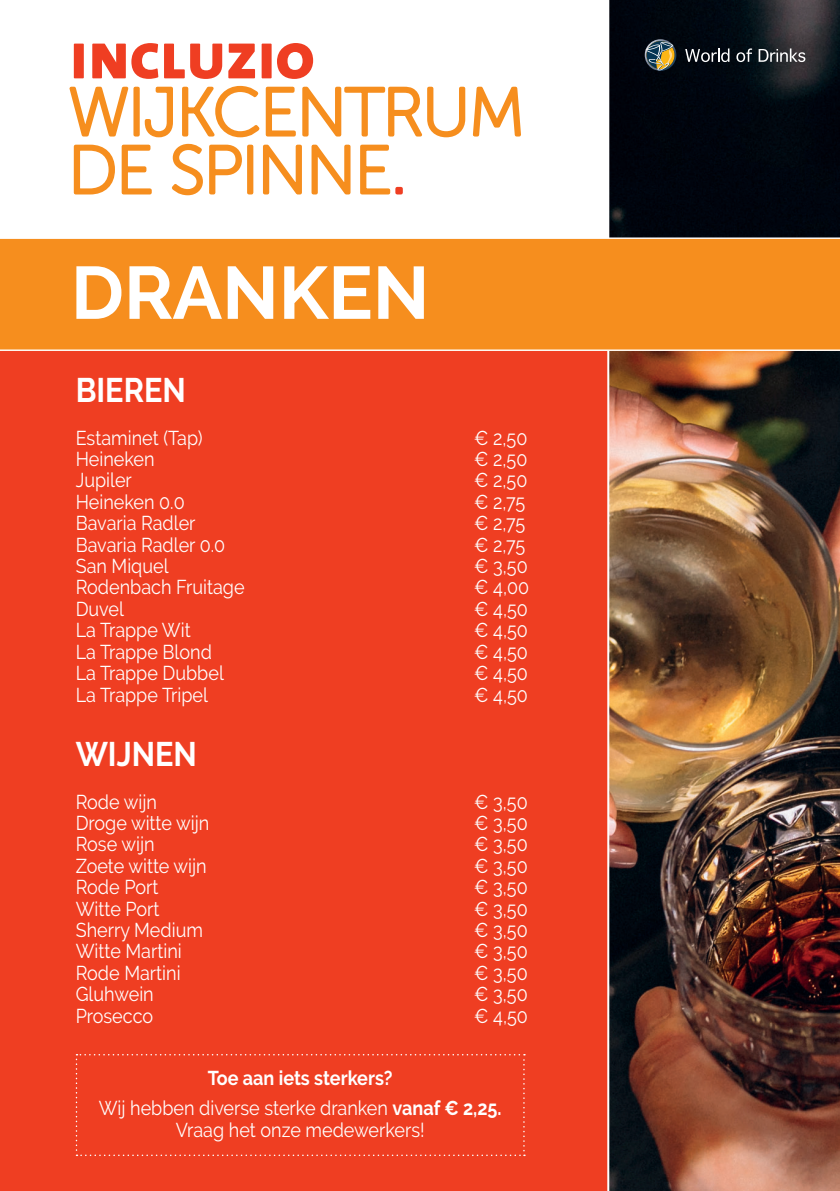
<style>
.page{position:relative;width:840px;height:1191px;background:#fff}
.page>*{position:absolute;margin:0;border:0;box-sizing:border-box;transform-origin:0 0}
.t1{font:700 74px "Raleway";color:#fff}
.t2{font:700 34px "Raleway";color:#fff;scale:.9 1}
.t3{font:20px "Raleway";color:#fff;scale:.9 1}
.t4{font:700 20px/30px "Raleway";color:#fff;text-align:center;scale:.9 1}
.s1{font-weight:400}
</style>
<div class="page">
<div style="left:0;top:326px;width:782px;height:865px;background:#ef3e22"></div>
<svg style="left:69px;top:43px;width:452px;height:153px"></svg>
<img style="left:607px;top:0;width:232px;height:1191px">
<div style="left:0;top:237px;width:839px;height:114px;background:#f68e1e"></div>
<svg style="left:76px;top:1054px;width:448px;height:102px"></svg>
<svg style="left:684px;top:48px;width:45px;height:14px"></svg>
<svg style="left:736px;top:48px;width:15px;height:14px"></svg>
<svg style="left:758px;top:48px;width:46px;height:14px"></svg>
<svg style="left:644px;top:39px;width:33px;height:32px"></svg>
<h1 class="t1" style="left:71px;top:250px;width:360px">DRANKEN</h1>
<h2 class="t2" style="left:76px;top:370px;width:124px">BIEREN</h2>
<p class="t3" style="left:76px;top:426px;width:142px">Estaminet (Tap)</p>
<p class="t3" style="left:474px;top:426px;width:61px">€ 2,50</p>
<p class="t3" style="left:76px;top:447px;width:89px">Heineken</p>
<p class="t3" style="left:474px;top:447px;width:61px">€ 2,50</p>
<p class="t3" style="left:76px;top:469px;width:64px">Jupiler</p>
<p class="t3" style="left:474px;top:469px;width:61px">€ 2,50</p>
<p class="t3" style="left:76px;top:490px;width:122px">Heineken 0.0</p>
<p class="t3" style="left:474px;top:490px;width:58px">€ 2,75</p>
<p class="t3" style="left:76px;top:511px;width:135px">Bavaria Radler</p>
<p class="t3" style="left:474px;top:511px;width:58px">€ 2,75</p>
<p class="t3" style="left:76px;top:533px;width:167px">Bavaria Radler 0.0</p>
<p class="t3" style="left:474px;top:533px;width:58px">€ 2,75</p>
<p class="t3" style="left:76px;top:554px;width:105px">San Miquel</p>
<p class="t3" style="left:474px;top:554px;width:61px">€ 3,50</p>
<p class="t3" style="left:76px;top:576px;width:189px">Rodenbach Fruitage</p>
<p class="t3" style="left:474px;top:576px;width:63px">€ 4,00</p>
<p class="t3" style="left:76px;top:597px;width:55px">Duvel</p>
<p class="t3" style="left:474px;top:597px;width:61px">€ 4,50</p>
<p class="t3" style="left:76px;top:618px;width:129px">La Trappe Wit</p>
<p class="t3" style="left:474px;top:618px;width:61px">€ 4,50</p>
<p class="t3" style="left:76px;top:640px;width:153px">La Trappe Blond</p>
<p class="t3" style="left:474px;top:640px;width:61px">€ 4,50</p>
<p class="t3" style="left:76px;top:661px;width:166px">La Trappe Dubbel</p>
<p class="t3" style="left:474px;top:661px;width:61px">€ 4,50</p>
<p class="t3" style="left:76px;top:683px;width:148px">La Trappe Tripel</p>
<p class="t3" style="left:474px;top:683px;width:61px">€ 4,50</p>
<h2 class="t2" style="left:76px;top:734px;width:136px">WIJNEN</h2>
<p class="t3" style="left:76px;top:790px;width:92px">Rode wijn</p>
<p class="t3" style="left:474px;top:790px;width:61px">€ 3,50</p>
<p class="t3" style="left:76px;top:811px;width:150px">Droge witte wijn</p>
<p class="t3" style="left:474px;top:811px;width:61px">€ 3,50</p>
<p class="t3" style="left:76px;top:832px;width:89px">Rose wijn</p>
<p class="t3" style="left:474px;top:832px;width:61px">€ 3,50</p>
<p class="t3" style="left:76px;top:854px;width:147px">Zoete witte wijn</p>
<p class="t3" style="left:474px;top:854px;width:61px">€ 3,50</p>
<p class="t3" style="left:76px;top:875px;width:93px">Rode Port</p>
<p class="t3" style="left:474px;top:875px;width:61px">€ 3,50</p>
<p class="t3" style="left:76px;top:897px;width:95px">Witte Port</p>
<p class="t3" style="left:474px;top:897px;width:61px">€ 3,50</p>
<p class="t3" style="left:76px;top:918px;width:143px">Sherry Medium</p>
<p class="t3" style="left:474px;top:918px;width:61px">€ 3,50</p>
<p class="t3" style="left:76px;top:939px;width:119px">Witte Martini</p>
<p class="t3" style="left:474px;top:939px;width:61px">€ 3,50</p>
<p class="t3" style="left:76px;top:961px;width:118px">Rode Martini</p>
<p class="t3" style="left:474px;top:961px;width:61px">€ 3,50</p>
<p class="t3" style="left:76px;top:982px;width:88px">Gluhwein</p>
<p class="t3" style="left:474px;top:982px;width:61px">€ 3,50</p>
<p class="t3" style="left:76px;top:1004px;width:87px">Prosecco</p>
<p class="t3" style="left:474px;top:1004px;width:61px">€ 4,50</p>
<p class="t4" style="left:99px;top:1062px;width:449px">Toe aan iets sterkers?<br><span class="s1">Wij hebben diverse sterke dranken</span> vanaf € 2,25.</p>
<p class="t3" style="left:176px;top:1118px;width:278px">Vraag het onze medewerkers!</p>
</div>
